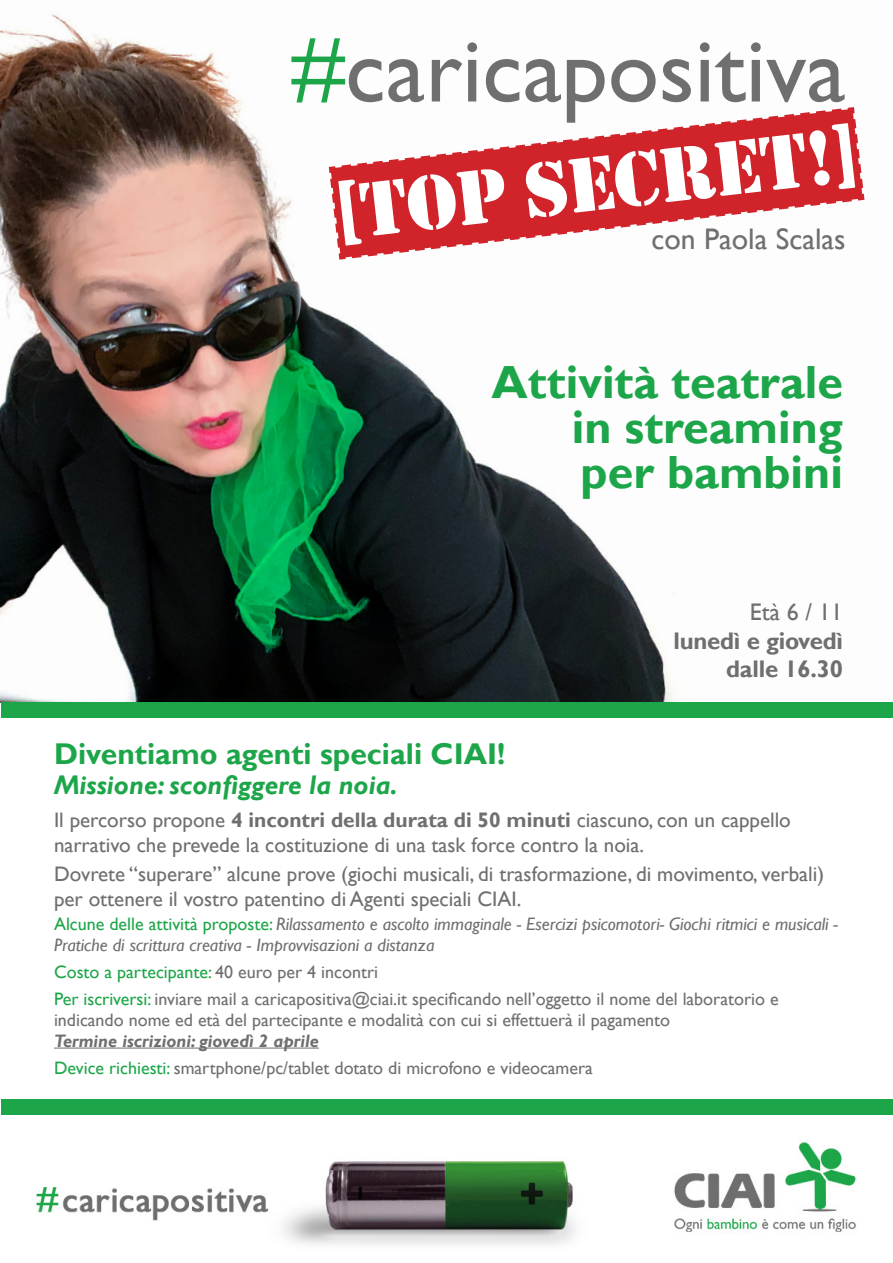
<style>
.page{position:relative;width:893px;height:1263px;background:#fff}
.page>*{position:absolute;margin:0;border:0;box-sizing:border-box;transform-origin:0 0}
.t1{font:92.55px "Gill Sans";color:#6e6f6e}
.t2{font:79.95px "Stencil";color:#fff}
.t3{font:700 46.5px/45px "Gill Sans";color:#1da649;text-align:right}
.t4{font:700 30px "Gill Sans";color:#1da649}
.t5{font:29.7px "Gill Sans";color:#6e6f6e}
.t6{font:italic 700 27px "Gill Sans";color:#1da649}
.t7{font:700 24px "Gill Sans";letter-spacing:-.01em;color:#6e6f6e}
.t8{font:24px "Gill Sans";color:#6e6f6e}
.t9{font:21px/25.2px "Gill Sans";color:#6e6f6e}
.t10{font:18px/21px "Gill Sans";color:#6e6f6e}
.t11{font:italic 18px/21px "Gill Sans";color:#6e6f6e}
.t12{font:18px "Gill Sans";color:#1da649}
.s1{color:#1da649}
.s2{font-weight:700}
.s3{font-style:normal;color:#1da649}
.s4{color:#6e6f6e}
.s5{font-weight:700;font-style:italic}
</style>
<div class="page">
<img style="left:0;top:14px;width:674px;height:688px">
<div style="left:1px;top:1099px;width:891px;height:16px;background:#1da649"></div>
<div style="left:1px;top:702px;width:891px;height:15px;background:#1da649"></div>
<hr style="left:54px;top:1047px;width:265px;height:1px;background:#6e6f6e">
<img style="left:36px;top:1141px;width:820px;height:104px">
<svg style="left:327px;top:105px;width:347px;height:156px"></svg>
<svg style="left:328px;top:107px;width:537px;height:153px"></svg>
<p class="t1" style="left:291px;top:17px;width:556px"><span class="s1">#</span>caricapositiva</p>
<p class="t2" style="left:355px;top:167px;width:478px;rotate:-7deg">TOP SECRET!</p>
<p class="t5" style="left:651px;top:222px;width:196px">con Paola Scalas</p>
<p class="t3" style="left:492px;top:361px;width:353px">Attività teatrale in streaming</p>
<p class="t3" style="left:581px;top:451px;width:264px">per bambini</p>
<p class="t8" style="left:750px;top:598px;width:94px">Età 6 / 11</p>
<p class="t7" style="left:673px;top:626px;width:171px">lunedì e giovedì</p>
<p class="t7" style="left:726px;top:655px;width:118px">dalle 16.30</p>
<p class="t4" style="left:54px;top:736px;width:453px">Diventiamo agenti speciali CIAI!</p>
<p class="t6" style="left:54px;top:770px;width:345px">Missione: sconfiggere la noia.</p>
<p class="t9" style="left:54px;top:808px;width:738px">Il percorso propone <span class="s2">4 incontri della durata di 50 minuti</span> ciascuno, con un cappello narrativo che prevede la costituzione di una task force contro la noia.</p>
<p class="t9" style="left:54px;top:861px;width:772px">Dovrete “superare” alcune prove (giochi musicali, di trasformazione, di movimento, verbali) per ottenere il vostro patentino di Agenti speciali CIAI.</p>
<p class="t11" style="left:54px;top:913px;width:786px"><span class="s3">Alcune delle attività proposte:</span> Rilassamento e ascolto immaginale - Esercizi psicomotori- Giochi ritmici e musicali -<br>Pratiche di scrittura creativa - Improvvisazioni a distanza</p>
<p class="t12" style="left:54px;top:961px;width:326px">Costo a partecipante: <span class="s4">40 euro per 4 incontri</span></p>
<p class="t10" style="left:54px;top:988px;width:726px"><span class="s1">Per iscriversi:</span> inviare mail a caricapositiva@ciai.it specificando nell’oggetto il nome del laboratorio e indicando nome ed età del partecipante e modalità con cui si effettuerà il pagamento<br><span class="s5">Termine iscrizioni: giovedì 2 aprile</span></p>
<p class="t10" style="left:54px;top:1057px;width:540px"><span class="s1">Device richiesti:</span> smartphone/pc/tablet dotato di microfono e videocamera</p>
</div>
